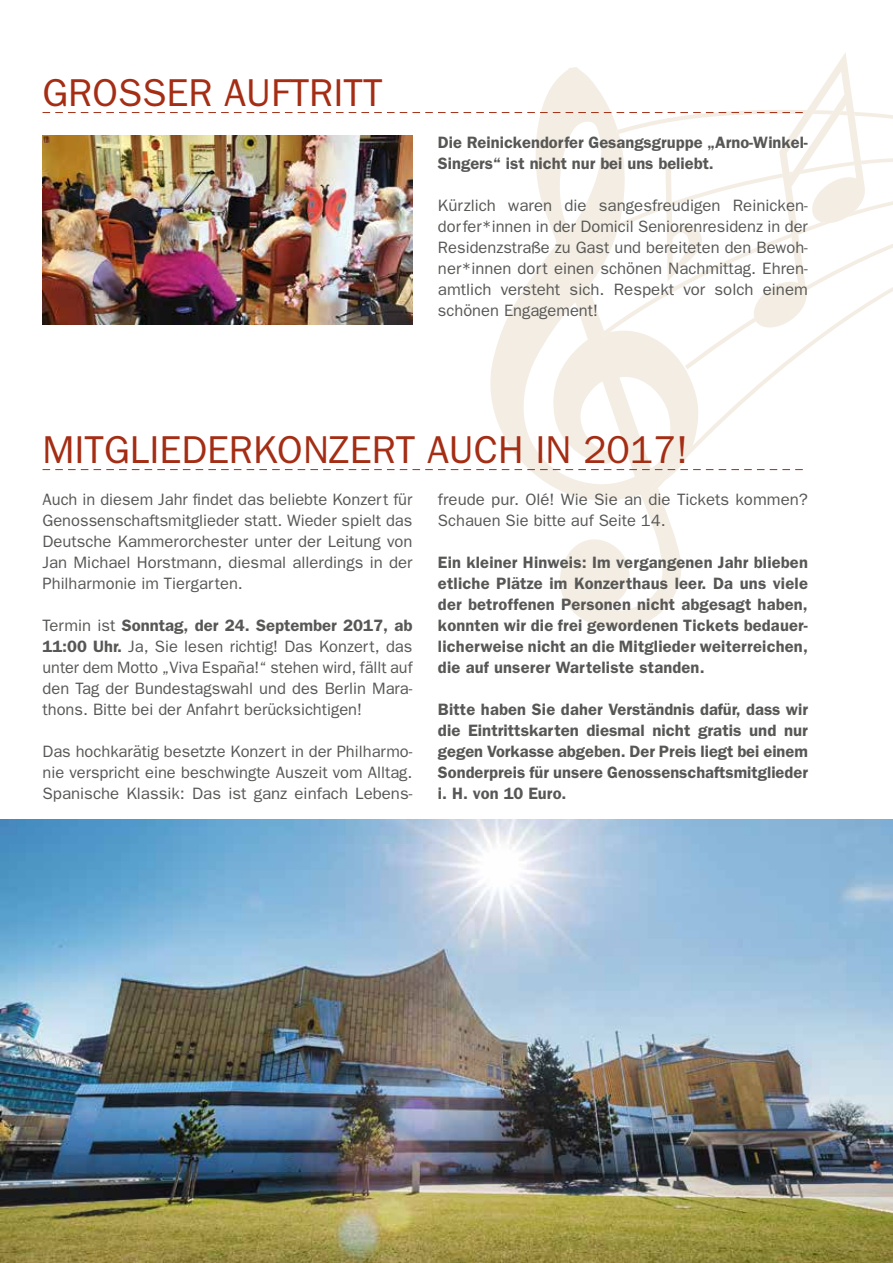
<style>
.page{position:relative;width:893px;height:1263px;background:#fff}
.page>*{position:absolute;margin:0;border:0;box-sizing:border-box;transform-origin:0 0}
.t1{font:39px "Franklin Gothic";color:#a42d14}
.t2{font:16.5px/21px "Franklin Gothic";color:#575756;text-align:justify}
.t3{font:600 16.5px/21px "Franklin Gothic";color:#575756;text-align:justify}
.s1{font-weight:600}
</style>
<div class="page">
<svg style="left:490px;top:369px;width:161px;height:260px"></svg>
<svg style="left:651px;top:369px;width:131px;height:250px"></svg>
<svg style="left:43px;top:53px;width:850px;height:316px"></svg>
<svg style="left:43px;top:457px;width:760px;height:24px"></svg>
<img style="left:0;top:820px;width:893px;height:443px">
<img style="left:43px;top:136px;width:369px;height:189px">
<h1 class="t1" style="left:43px;top:70px;width:342px">GROSSER AUFTRITT</h1>
<p class="t3" style="left:438px;top:131px;width:371px">Die Reinickendorfer Gesangsgruppe „Arno-Winkel-<br>Singers“ ist nicht nur bei uns beliebt.</p>
<p class="t2" style="left:438px;top:194px;width:371px">Kürzlich waren die sangesfreudigen Reinicken&shy;dorfer*innen in der Domicil Seniorenresidenz in der Residenzstraße zu Gast und bereiteten den Bewoh&shy;ner*innen dort einen schönen Nachmittag. Ehren&shy;amtlich versteht sich. Respekt vor solch einem schönen Engagement!</p>
<h1 class="t1" style="left:43px;top:427px;width:647px">MITGLIEDERKONZERT AUCH IN 2017!</h1>
<p class="t2" style="left:43px;top:488px;width:371px">Auch in diesem Jahr findet das beliebte Konzert für Genossenschaftsmitglieder statt. Wieder spielt das Deutsche Kammerorchester unter der Leitung von Jan Michael Horstmann, diesmal allerdings in der Philharmonie im Tiergarten.</p>
<p class="t2" style="left:43px;top:614px;width:371px">Termin ist <span class="s1">Sonntag, der 24. September 2017, ab 11:00 Uhr.</span> Ja, Sie lesen richtig! Das Konzert, das unter dem Motto „Viva España!“ stehen wird, fällt auf den Tag der Bundestagswahl und des Berlin Mara&shy;thons. Bitte bei der Anfahrt berücksichtigen!</p>
<p class="t2" style="left:43px;top:740px;width:371px">Das hochkarätig besetzte Konzert in der Philharmo&shy;nie verspricht eine beschwingte Auszeit vom Alltag.<br>Spanische Klassik: Das ist ganz einfach Lebens-</p>
<p class="t2" style="left:438px;top:488px;width:371px">freude pur. Olé! Wie Sie an die Tickets kommen?<br>Schauen Sie bitte auf Seite 14.</p>
<p class="t3" style="left:438px;top:551px;width:371px">Ein kleiner Hinweis: Im vergangenen Jahr blieben etliche Plätze im Konzerthaus leer. Da uns viele der betroffenen Personen nicht abgesagt haben, konnten wir die frei gewordenen Tickets bedauer&shy;licherweise nicht an die Mitglieder weiterreichen, die auf unserer Warteliste standen.</p>
<p class="t3" style="left:438px;top:698px;width:371px">Bitte haben Sie daher Verständnis dafür, dass wir die Eintrittskarten diesmal nicht gratis und nur gegen Vorkasse abgeben. Der Preis liegt bei einem Sonderpreis für unsere Genossenschaftsmitglieder i. H. von 10 Euro.</p>
</div>
